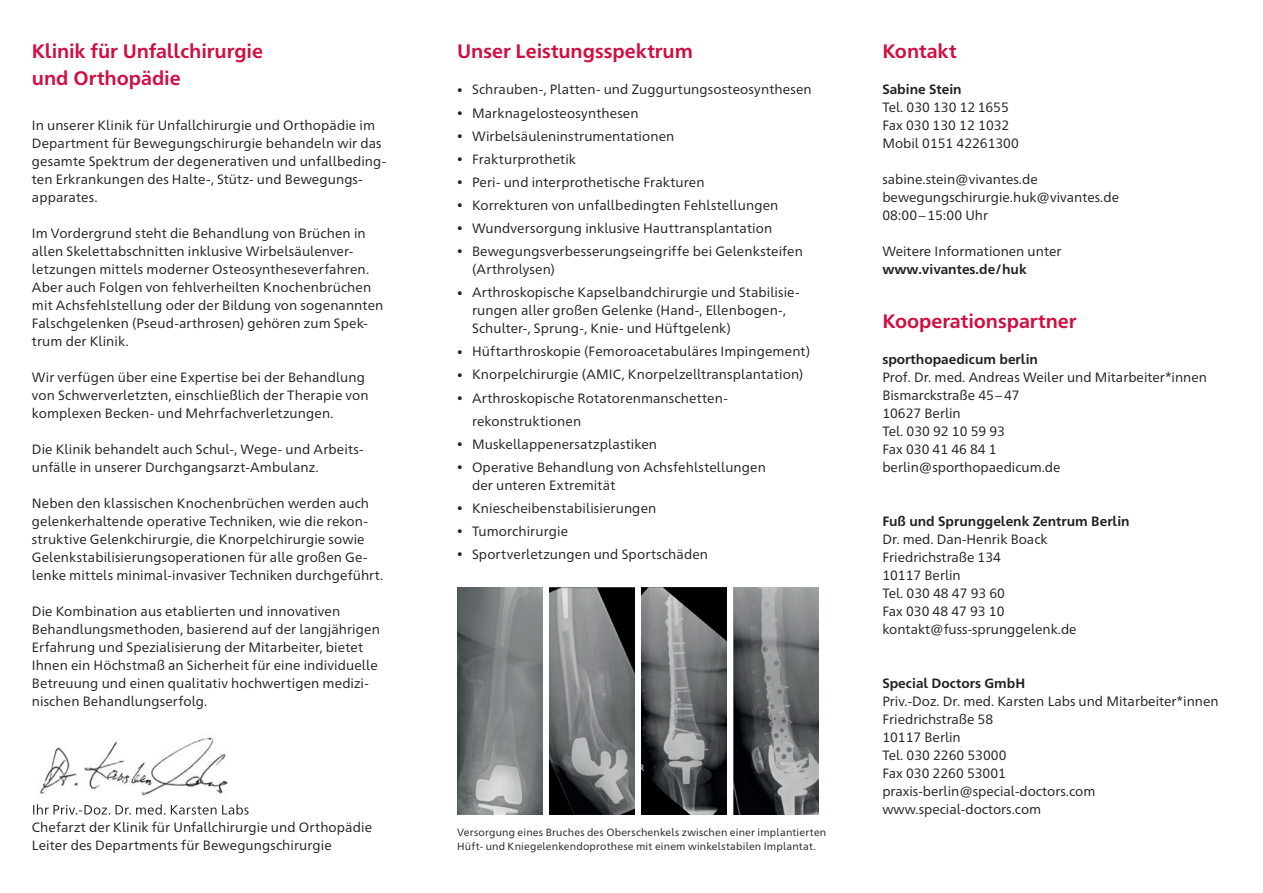
<style>
.page{position:relative;width:1263px;height:893px;background:#fff}
.page>*{position:absolute;margin:0;border:0;box-sizing:border-box;transform-origin:0 0}
.t1{font:700 19.5px/27px "Frutiger Neue 1450 Pro";letter-spacing:-.005em;color:#d10e41}
.t2{font:13.5px/18px "Frutiger Neue 1450 Pro";letter-spacing:.005em;color:#231f20}
.t3{font:700 13.5px "Frutiger Neue 1450 Pro";color:#231f20}
.t4{font:10.5px/13.5px "Frutiger Neue 1450 Pro";letter-spacing:.02em;color:#231f20}
.s1{font-size:11.25px}
</style>
<div class="page">
<img style="left:457px;top:588px;width:85px;height:226px">
<img style="left:549px;top:588px;width:85px;height:226px">
<img style="left:641px;top:588px;width:85px;height:226px">
<img style="left:733px;top:588px;width:86px;height:226px">
<img style="left:40px;top:737px;width:188px;height:59px">
<img style="left:33px;top:804px;width:216px;height:10px">
<h1 class="t1" style="left:32px;top:37px;width:233px">Klinik für Unfallchirurgie und Orthopädie</h1>
<p class="t2" style="left:32px;top:116px;width:356px">In unserer Klinik für Unfallchirurgie und Orthopädie im Department für Bewegungschirurgie behandeln wir das gesamte Spektrum der degenerativen und unfallbeding&shy;ten Erkrankungen des Halte-, Stütz- und Bewegungs&shy;apparates.</p>
<p class="t2" style="left:32px;top:224px;width:353px">Im Vordergrund steht die Behandlung von Brüchen in allen Skelettabschnitten inklusive Wirbelsäulenver&shy;letzungen mittels moderner Osteosyntheseverfahren.<br>Aber auch Folgen von fehlverheilten Knochenbrüchen mit Achsfehlstellung oder der Bildung von sogenannten Falschgelenken (Pseud-arthrosen) gehören zum Spek&shy;trum der Klinik.</p>
<p class="t2" style="left:32px;top:368px;width:338px">Wir verfügen über eine Expertise bei der Behandlung von Schwerverletzten, einschließlich der Therapie von komplexen Becken- und Mehrfachverletzungen.</p>
<p class="t2" style="left:32px;top:440px;width:333px">Die Klinik behandelt auch Schul-, Wege- und Arbeits&shy;unfälle in unserer Durchgangsarzt-Ambulanz.</p>
<p class="t2" style="left:32px;top:494px;width:353px">Neben den klassischen Knochenbrüchen werden auch gelenkerhaltende operative Techniken, wie die rekon&shy;struktive Gelenkchirurgie, die Knorpelchirurgie sowie Gelenkstabilisierungsoperationen für alle großen Ge&shy;lenke mittels minimal-invasiver Techniken durchgeführt.</p>
<p class="t2" style="left:32px;top:602px;width:349px">Die Kombination aus etablierten und innovativen Behandlungsmethoden, basierend auf der langjährigen Erfahrung und Spezialisierung der Mitarbeiter, bietet Ihnen ein Höchstmaß an Sicherheit für eine individuelle Betreuung und einen qualitativ hochwertigen medizi&shy;nischen Behandlungserfolg.</p>
<h1 class="t1" style="left:457px;top:37px;width:237px">Unser Leistungsspektrum</h1>
<p class="t2" style="left:457px;top:80px;width:356px"><span class="s1">•</span> Schrauben-, Platten- und Zuggurtungsosteosynthesen</p>
<p class="t2" style="left:457px;top:103px;width:183px"><span class="s1">•</span> Marknagelosteosynthesen</p>
<p class="t2" style="left:457px;top:126px;width:219px"><span class="s1">•</span> Wirbelsäuleninstrumentationen</p>
<p class="t2" style="left:457px;top:149px;width:120px"><span class="s1">•</span> Frakturprothetik</p>
<p class="t2" style="left:457px;top:172px;width:249px"><span class="s1">•</span> Peri- und interprothetische Frakturen</p>
<p class="t2" style="left:457px;top:195px;width:323px"><span class="s1">•</span> Korrekturen von unfallbedingten Fehlstellungen</p>
<p class="t2" style="left:457px;top:218px;width:317px"><span class="s1">•</span> Wundversorgung inklusive Hauttransplantation</p>
<p class="t2" style="left:472px;top:241px;width:332px;text-indent:-15px"><span class="s1">•</span> Bewegungsverbesserungseingriffe bei Gelenksteifen (Arthrolysen)</p>
<p class="t2" style="left:472px;top:283px;width:329px;text-indent:-15px"><span class="s1">•</span> Arthroskopische Kapselbandchirurgie und Stabilisie&shy;rungen aller großen Gelenke (Hand-, Ellenbogen-,<br>Schulter-, Sprung-, Knie- und Hüftgelenk)</p>
<p class="t2" style="left:457px;top:342px;width:354px"><span class="s1">•</span> Hüftarthroskopie (Femoroacetabuläres Impingement)</p>
<p class="t2" style="left:457px;top:365px;width:348px"><span class="s1">•</span> Knorpelchirurgie (AMIC, Knorpelzelltransplantation)</p>
<p class="t2" style="left:472px;top:385px;width:257px;line-height:23.1px;text-indent:-15px"><span class="s1">•</span> Arthroskopische Rotatorenmanschetten&shy;rekonstruktionen</p>
<p class="t2" style="left:457px;top:434px;width:201px"><span class="s1">•</span> Muskellappenersatzplastiken</p>
<p class="t2" style="left:472px;top:457px;width:295px;text-indent:-15px"><span class="s1">•</span> Operative Behandlung von Achsfehlstellungen der unteren Extremität</p>
<p class="t2" style="left:457px;top:498px;width:201px"><span class="s1">•</span> Kniescheibenstabilisierungen</p>
<p class="t2" style="left:457px;top:521px;width:112px"><span class="s1">•</span> Tumorchirurgie</p>
<p class="t2" style="left:457px;top:544px;width:252px"><span class="s1">•</span> Sportverletzungen und Sportschäden</p>
<p class="t2" style="left:32px;top:818px;width:342px">Chefarzt der Klinik für Unfallchirurgie und Orthopädie<br>Leiter des Departments für Bewegungschirurgie</p>
<p class="t4" style="left:457px;top:825px;width:371px">Versorgung eines Bruches des Oberschenkels zwischen einer implantierten<br>Hüft- und Kniegelenkendoprothese mit einem winkelstabilen Implantat.</p>
<h1 class="t1" style="left:882px;top:37px;width:76px">Kontakt</h1>
<p class="t3" style="left:882px;top:80px;width:81px">Sabine Stein</p>
<p class="t2" style="left:882px;top:98px;width:138px">Tel. 030 130 12 1655<br>Fax 030 130 12 1032<br>Mobil 0151 42261300</p>
<p class="t2" style="left:882px;top:170px;width:238px">sabine.stein@vivantes.de bewegungschirurgie.huk@vivantes.de<br>08:00– 15:00 Uhr</p>
<p class="t2" style="left:882px;top:242px;width:181px">Weitere Informationen unter</p>
<p class="t3" style="left:882px;top:260px;width:146px">www.vivantes.de/huk</p>
<h1 class="t1" style="left:882px;top:307px;width:196px">Kooperationspartner</h1>
<p class="t3" style="left:882px;top:350px;width:157px">sporthopaedicum berlin</p>
<p class="t2" style="left:882px;top:368px;width:326px">Prof. Dr. med. Andreas Weiler und Mitarbeiter*innen<br>Bismarckstraße 45 – 47<br>10627 Berlin<br>Tel. 030 92 10 59 93<br>Fax 030 41 46 84 1<br>berlin@sporthopaedicum.de</p>
<p class="t3" style="left:882px;top:512px;width:249px">Fuß und Sprunggelenk Zentrum Berlin</p>
<p class="t2" style="left:882px;top:530px;width:196px">Dr. med. Dan-Henrik Boack<br>Friedrichstraße 134<br>10117 Berlin<br>Tel. 030 48 47 93 60<br>Fax 030 48 47 93 10 kontakt@fuss-sprunggelenk.de</p>
<p class="t3" style="left:882px;top:674px;width:144px">Special Doctors GmbH</p>
<p class="t2" style="left:882px;top:692px;width:338px">Priv.-Doz. Dr. med. Karsten Labs und Mitarbeiter*innen<br>Friedrichstraße 58<br>10117 Berlin<br>Tel. 030 2260 53000<br>Fax 030 2260 53001 praxis-berlin@special-doctors.com www.special-doctors.com</p>
</div>
